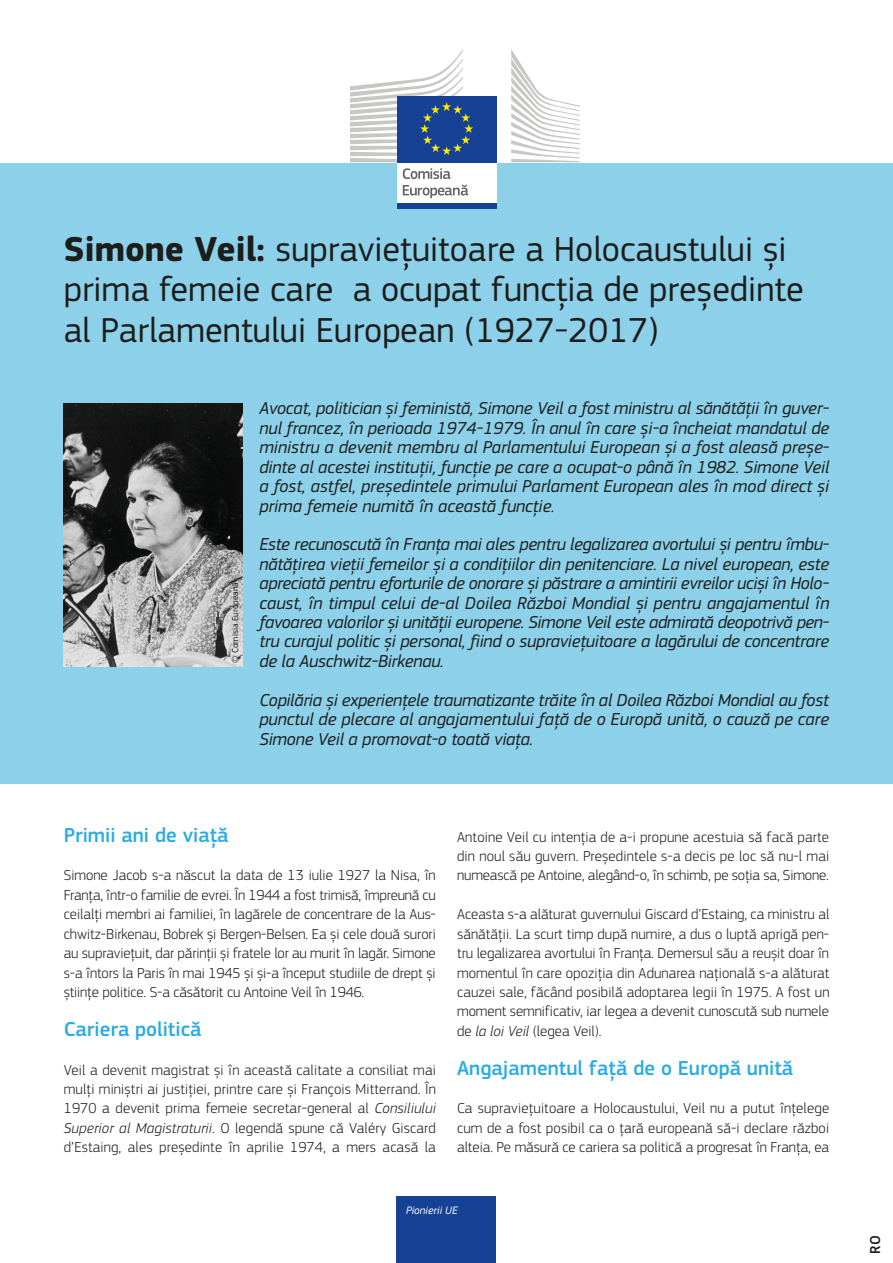
<style>
.page{position:relative;width:893px;height:1263px;background:#fff}
.page>*{position:absolute;margin:0;border:0;box-sizing:border-box;transform-origin:0 0}
.t1{font:36px/40.5px "EC Square Sans Pro";color:#1d1d1b}
.Intertitres{font:500 21px "EC Square Sans Pro";color:#2babe3}
.Intro{font:italic 18px/19.4px "EC Square Sans Pro";letter-spacing:-.01em;color:#1d1d1b;text-align:justify}
.Body{font:300 15px/19.4px "EC Square Sans Pro";letter-spacing:-.005em;color:#1d1d1b;text-align:justify}
.Language_code{font:500 15px "EC Square Sans Pro";color:#1d1d1b}
.t2{font:italic 11.25px "EC Square Sans Pro";color:#fff}
.Copyright{font:9px "EC Square Sans Pro";color:#1d1d1b}
.s1{font-weight:700}
.s2{font-style:italic}
</style>
<div class="page">
<div style="left:0;top:162px;width:893px;height:621px;background:#8cd1e9"></div>
<img style="left:64px;top:404px;width:178px;height:263px">
<div style="left:397px;top:1197px;width:99px;height:66px;background:#164194"></div>
<svg style="left:303px;top:96px;width:324px;height:113px"></svg>
<div style="left:397px;top:160px;width:99px;height:44px;background:#fff"></div>
<div style="left:397px;top:203px;width:99px;height:6px;background:#164194"></div>
<svg style="left:511px;top:49px;width:69px;height:113px"></svg>
<div style="left:397px;top:96px;width:99px;height:66px;background:#164194"></div>
<svg style="left:350px;top:49px;width:123px;height:113px"></svg>
<svg style="left:403px;top:168px;width:65px;height:30px"></svg>
<p class="t1" style="left:64px;top:229px;width:741px"><span class="s1">Simone Veil:</span> supraviețuitoare a Holocaustului și prima femeie care a ocupat funcția de președinte al Parlamentului European (1927‑2017)</p>
<p class="Copyright" style="left:230px;top:663px;width:82px;rotate:-90deg">© Comisia Europeană</p>
<p class="Intro" style="left:259px;top:399px;width:571px">Avocat, politician și feministă, Simone Veil a fost ministru al sănătății în guver&shy;nul francez, în perioada 1974-1979. În anul în care și-a încheiat mandatul de ministru a devenit membru al Parlamentului European și a fost aleasă preșe&shy;dinte al acestei instituții, funcție pe care a ocupat-o până în 1982. Simone Veil a fost, astfel, președintele primului Parlament European ales în mod direct și prima femeie numită în această funcție.</p>
<p class="Intro" style="left:259px;top:535px;width:572px">Este recunoscută în Franța mai ales pentru legalizarea avortului și pentru îmbu&shy;nătățirea vieții femeilor și a condițiilor din penitenciare. La nivel european, este apreciată pentru eforturile de onorare și păstrare a amintirii evreilor uciși în Holo&shy;caust, în timpul celui de-al Doilea Război Mondial și pentru angajamentul în favoarea valorilor și unității europene. Simone Veil este admirată deopotrivă pen&shy;tru curajul politic și personal, fiind o supraviețuitoare a lagărului de concentrare de la Auschwitz-Birkenau.</p>
<p class="Intro" style="left:259px;top:690px;width:571px">Copilăria și experiențele traumatizante trăite în al Doilea Război Mondial au fost punctul de plecare al angajamentului față de o Europă unită, o cauză pe care Simone Veil a promovat-o toată viața.</p>
<p class="Intertitres" style="left:64px;top:822px;width:166px">Primii ani de viață</p>
<p class="Body" style="left:64px;top:866px;width:374px">Simone Jacob s-a născut la data de 13 iulie 1927 la Nisa, în Franța, într-o familie de evrei. În 1944 a fost trimisă, împreună cu ceilalți membri ai familiei, în lagărele de concentrare de la Aus&shy;chwitz-Birkenau, Bobrek și Bergen-Belsen. Ea și cele două surori au supraviețuit, dar părinții și fratele lor au murit în lagăr. Simone s-a întors la Paris în mai 1945 și și-a început studiile de drept și științe politice. S-a căsătorit cu Antoine Veil în 1946.</p>
<p class="Intertitres" style="left:64px;top:1016px;width:139px">Cariera politică</p>
<p class="Body" style="left:64px;top:1060px;width:374px">Veil a devenit magistrat și în această calitate a consiliat mai mulți miniștri ai justiției, printre care și François Mitterrand. În 1970 a devenit prima femeie secretar-general al <span class="s2">Consiliului Superior al Magistraturii</span>. O legendă spune că Valéry Giscard d’Estaing, ales președinte în aprilie 1974, a mers acasă la</p>
<p class="Body" style="left:457px;top:827px;width:374px">Antoine Veil cu intenția de a-i propune acestuia să facă parte din noul său guvern. Președintele s-a decis pe loc să nu-l mai numească pe Antoine, alegând-o, în schimb, pe soția sa, Simone.</p>
<p class="Body" style="left:457px;top:904px;width:374px">Aceasta s-a alăturat guvernului Giscard d’Estaing, ca ministru al sănătății. La scurt timp după numire, a dus o luptă aprigă pen&shy;tru legalizarea avortului în Franța. Demersul său a reușit doar în momentul în care opoziția din Adunarea națională s-a alăturat cauzei sale, făcând posibilă adoptarea legii în 1975. A fost un moment semnificativ, iar legea a devenit cunoscută sub numele de <span class="s2">la loi Veil</span> (legea Veil).</p>
<p class="Intertitres" style="left:457px;top:1055px;width:338px">Angajamentul față de o Europă unită</p>
<p class="Body" style="left:457px;top:1099px;width:374px">Ca supraviețuitoare a Holocaustului, Veil nu a putut înțelege cum de a fost posibil ca o țară europeană să-i declare război alteia. Pe măsură ce cariera sa politică a progresat în Franța, ea</p>
<p class="t2" style="left:406px;top:1204px;width:53px">Pionierii UE</p>
<p class="Language_code" style="left:866px;top:1254px;width:20px;rotate:-90deg">RO</p>
</div>
